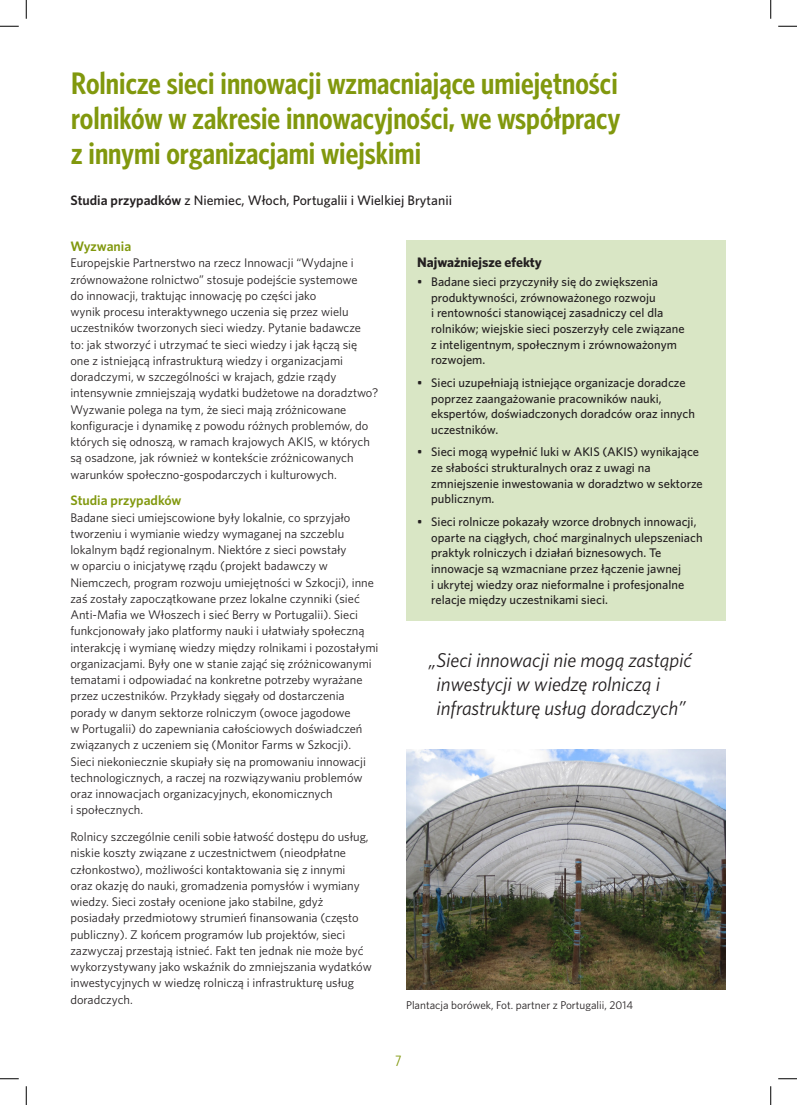
<style>
.page{position:relative;width:797px;height:1105px;background:#fff}
.page>*{position:absolute;margin:0;border:0;box-sizing:border-box;transform-origin:0 0}
.t1{font:600 31.25px/35px "Whitney Condensed";color:#81980d;text-align:justify}
.t2{font:italic 20px/24px "Whitney";letter-spacing:-.005em;color:#231f20}
.t3{font:15px "Whitney Condensed";color:#81980d}
.t4{font:500 13.75px "Whitney";color:#231f20}
.Heading{font:600 13.75px "Whitney";color:#81980d}
.t5{font:700 13.75px "Whitney";color:#231f20}
.text{font:12.5px/16.2px "Whitney";color:#231f20}
.t6{font:500 12.5px/15.6px "Whitney";color:#231f20}
.t7{font:11.25px "Whitney";color:#231f20}
.s1{font-weight:600}
</style>
<div class="page">
<div style="left:406px;top:240px;width:319px;height:381px;background:#d9e6c5"></div>
<img style="left:406px;top:749px;width:319px;height:240px">
<svg style="left:0;top:25px;width:19px;height:2px"></svg>
<svg style="left:778px;top:25px;width:19px;height:2px"></svg>
<svg style="left:0;top:1078px;width:19px;height:1px"></svg>
<svg style="left:778px;top:1078px;width:19px;height:1px"></svg>
<svg style="left:25px;top:0;width:2px;height:19px"></svg>
<svg style="left:25px;top:1086px;width:2px;height:19px"></svg>
<svg style="left:770px;top:0;width:1px;height:19px"></svg>
<svg style="left:770px;top:1086px;width:1px;height:19px"></svg>
<p class="t1" style="left:71px;top:64px;width:550px">Rolnicze sieci innowacji wzmacniające umiejętności rolników w zakresie innowacyjności, we współpracy z innymi organizacjami wiejskimi</p>
<p class="t4" style="left:70px;top:191px;width:383px"><span class="s1">Studia przypadków</span> z Niemiec, Włoch, Portugalii i Wielkiej Brytanii</p>
<p class="Heading" style="left:70px;top:237px;width:62px">Wyzwania</p>
<p class="text" style="left:70px;top:255px;width:309px">Europejskie Partnerstwo na rzecz Innowacji “Wydajne i zrównoważone rolnictwo” stosuje podejście systemowe<br>do innowacji, traktując innowację po części jako<br>wynik procesu interaktywnego uczenia się przez wielu uczestników tworzonych sieci wiedzy. Pytanie badawcze<br>to: jak stworzyć i utrzymać te sieci wiedzy i jak łączą się one z istniejącą infrastrukturą wiedzy i organizacjami doradczymi, w szczególności w krajach, gdzie rządy intensywnie zmniejszają wydatki budżetowe na doradztwo?<br>Wyzwanie polega na tym, że sieci mają zróżnicowane konfiguracje i dynamikę z powodu różnych problemów, do których się odnoszą, w ramach krajowych AKIS, w których są osadzone, jak również w kontekście zróżnicowanych warunków społeczno-gospodarczych i kulturowych.</p>
<p class="Heading" style="left:70px;top:491px;width:113px">Studia przypadków</p>
<p class="text" style="left:70px;top:509px;width:309px">Badane sieci umiejscowione były lokalnie, co sprzyjało tworzeniu i wymianie wiedzy wymaganej na szczeblu lokalnym bądź regionalnym. Niektóre z sieci powstały<br>w oparciu o inicjatywę rządu (projekt badawczy w Niemczech, program rozwoju umiejętności w Szkocji), inne zaś zostały zapoczątkowane przez lokalne czynniki (sieć Anti-Mafia we Włoszech i sieć Berry w Portugalii). Sieci funkcjonowały jako platformy nauki i ułatwiały społeczną interakcję i wymianę wiedzy między rolnikami i pozostałymi organizacjami. Były one w stanie zająć się zróżnicowanymi tematami i odpowiadać na konkretne potrzeby wyrażane przez uczestników. Przykłady sięgały od dostarczenia porady w danym sektorze rolniczym (owoce jagodowe<br>w Portugalii) do zapewniania całościowych doświadczeń związanych z uczeniem się (Monitor Farms w Szkocji).<br>Sieci niekoniecznie skupiały się na promowaniu innowacji technologicznych, a raczej na rozwiązywaniu problemów oraz innowacjach organizacyjnych, ekonomicznych<br>i społecznych.</p>
<p class="text" style="left:70px;top:828px;width:303px">Rolnicy szczególnie cenili sobie łatwość dostępu do usług, niskie koszty związane z uczestnictwem (nieodpłatne członkostwo), możliwości kontaktowania się z innymi<br>oraz okazję do nauki, gromadzenia pomysłów i wymiany wiedzy. Sieci zostały ocenione jako stabilne, gdyż posiadały przedmiotowy strumień finansowania (często publiczny). Z końcem programów lub projektów, sieci zazwyczaj przestają istnieć. Fakt ten jednak nie może być wykorzystywany jako wskaźnik do zmniejszania wydatków inwestycyjnych w wiedzę rolniczą i infrastrukturę usług doradczych.</p>
<p class="t5" style="left:417px;top:253px;width:126px">Najważniejsze efekty</p>
<p class="t6" style="left:431px;top:274px;width:255px;text-indent:-14px">• Badane sieci przyczyniły się do zwiększenia produktywności, zrównoważonego rozwoju<br>i rentowności stanowiącej zasadniczy cel dla rolników; wiejskie sieci poszerzyły cele związane z inteligentnym, społecznym i zrównoważonym rozwojem.</p>
<p class="t6" style="left:431px;top:374px;width:265px;text-indent:-14px">• Sieci uzupełniają istniejące organizacje doradcze poprzez zaangażowanie pracowników nauki, ekspertów, doświadczonych doradców oraz innych uczestników.</p>
<p class="t6" style="left:431px;top:444px;width:273px;text-indent:-14px">• Sieci mogą wypełnić luki w AKIS (AKIS) wynikające ze słabości strukturalnych oraz z uwagi na zmniejszenie inwestowania w doradztwo w sektorze publicznym.</p>
<p class="t6" style="left:431px;top:514px;width:273px;text-indent:-14px">• Sieci rolnicze pokazały wzorce drobnych innowacji, oparte na ciągłych, choć marginalnych ulepszeniach praktyk rolniczych i działań biznesowych. Te innowacje są wzmacniane przez łączenie jawnej<br>i ukrytej wiedzy oraz nieformalne i profesjonalne relacje między uczestnikami sieci.</p>
<p class="t2" style="left:436px;top:647px;width:257px;text-indent:-8px">„Sieci innowacji nie mogą zastąpić inwestycji w wiedzę rolniczą i infrastrukturę usług doradczych”</p>
<p class="t7" style="left:406px;top:997px;width:228px">Plantacja borówek, Fot. partner z Portugalii, 2014</p>
<p class="t3" style="left:395px;top:1052px;width:7px">7</p>
</div>
